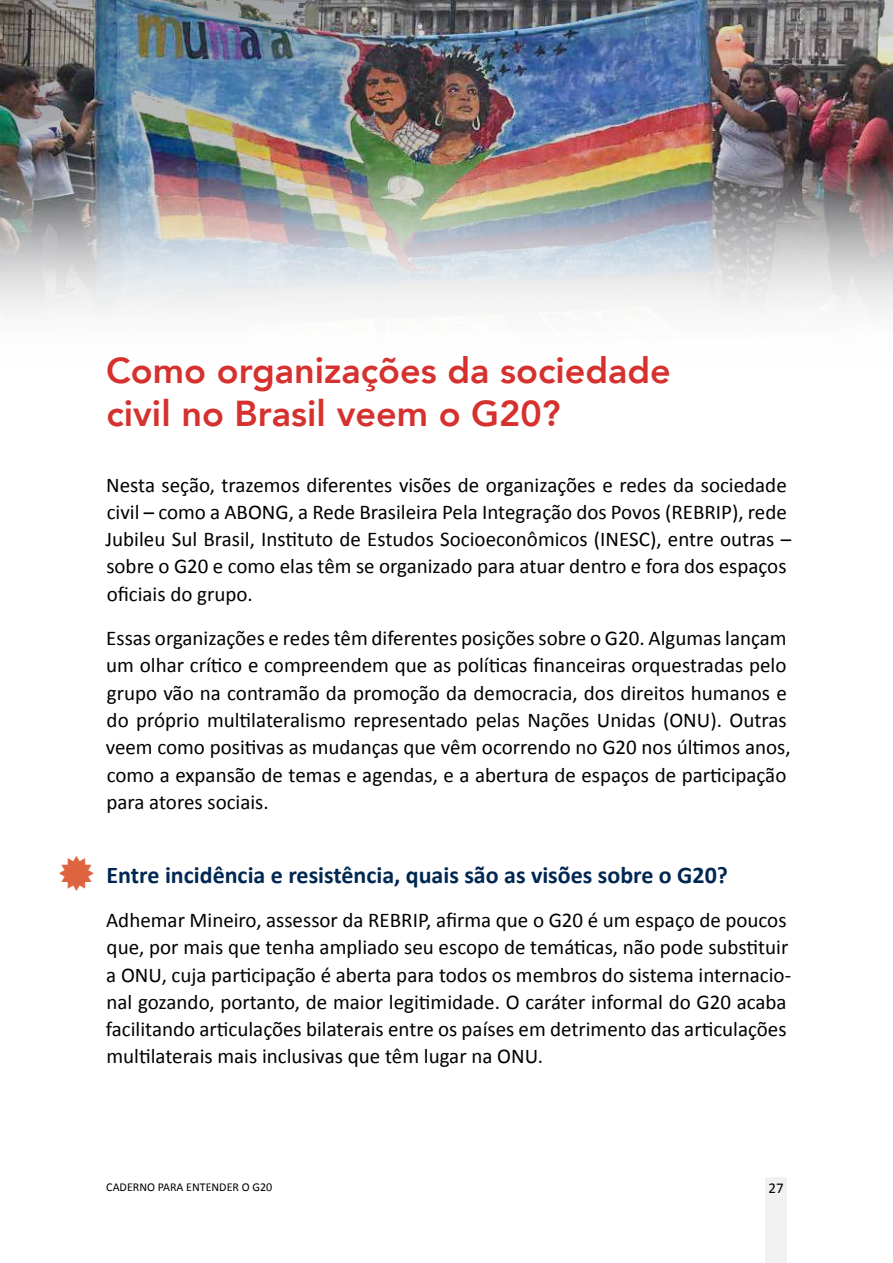
<style>
.page{position:relative;width:893px;height:1263px;background:#fff}
.page>*{position:absolute;margin:0;border:0;box-sizing:border-box;transform-origin:0 0}
.t1{font:800 36px/43.2px "Avenir";color:#d5312e}
.t2{font:700 24px "Calibri";color:#002752}
.t3{font:21px/27.3px "Calibri";color:#000}
.t4{font:15px "Calibri";color:#000}
.t5{font:12px "Calibri";color:#000}
</style>
<div class="page">
<div style="left:765px;top:1178px;width:22px;height:85px;background:#f1f1f2"></div>
<img style="left:0;top:0;width:893px;height:315px">
<h1 class="t1" style="left:106px;top:349px;width:566px">Como organizações da sociedade civil no Brasil veem o G20?</h1>
<p class="t3" style="left:106px;top:470px;width:687px">Nesta seção, trazemos diferentes visões de organizações e redes da sociedade civil – como a ABONG, a Rede Brasileira Pela Integração dos Povos (REBRIP), rede Jubileu Sul Brasil, Instituto de Estudos Socioeconômicos (INESC), entre outras – sobre o G20 e como elas têm se organizado para atuar dentro e fora dos espaços oficiais do grupo.</p>
<p class="t3" style="left:106px;top:623px;width:686px">Essas organizações e redes têm diferentes posições sobre o G20. Algumas lançam um olhar crítico e compreendem que as políticas financeiras orquestradas pelo grupo vão na contramão da promoção da democracia, dos direitos humanos e do próprio multilateralismo representado pelas Nações Unidas (ONU). Outras veem como positivas as mudanças que vêm ocorrendo no G20 nos últimos anos, como a expansão de temas e agendas, e a abertura de espaços de participação para atores sociais.</p>
<p class="t2" style="left:107px;top:858px;width:623px">Entre incidência e resistência, quais são as visões sobre o G20?</p>
<p class="t3" style="left:106px;top:905px;width:687px">Adhemar Mineiro, assessor da REBRIP, afirma que o G20 é um espaço de poucos que, por mais que tenha ampliado seu escopo de temáticas, não pode substituir a ONU, cuja participação é aberta para todos os membros do sistema internacio&shy;nal gozando, portanto, de maior legitimidade. O caráter informal do G20 acaba facilitando articulações bilaterais entre os países em detrimento das articulações multilaterais mais inclusivas que têm lugar na ONU.</p>
<p class="t5" style="left:106px;top:1179px;width:167px">CADERNO PARA ENTENDER O G20</p>
<p class="t4" style="left:768px;top:1179px;width:17px">27</p>
</div>
